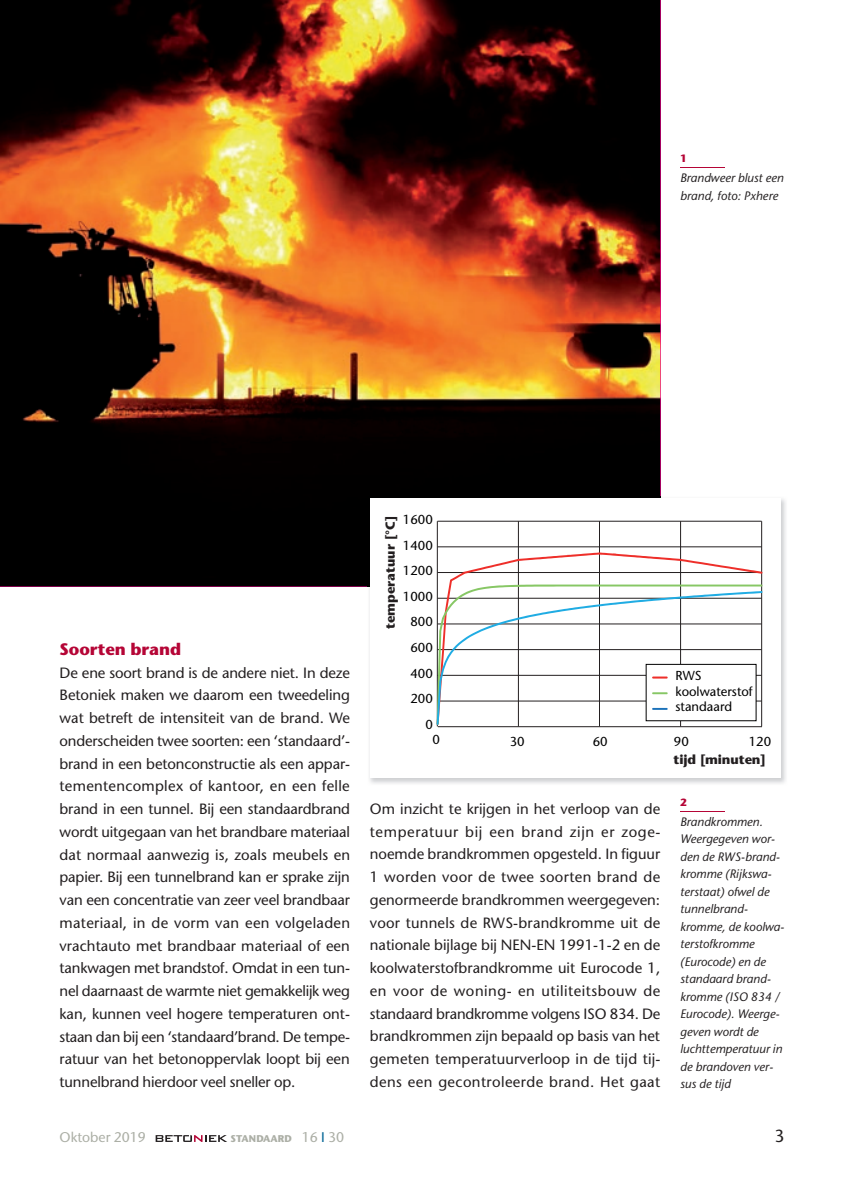
<style>
.page{position:relative;width:844px;height:1191px;background:#fff}
.page>*{position:absolute;margin:0;border:0;box-sizing:border-box;transform-origin:0 0}
.t1{font:17.5px "Stone Sans";color:#231f20}
.t2{font:700 16.62px "Stone Sans";color:#b50536}
.t3{font:14.88px/22.8px "Stone Sans";letter-spacing:.01em;color:#231f20;text-align:justify}
.t4{font:14px "Stone Sans";color:#acafa6}
.t5{font:12.95px/15.6px "Stone Sans";color:#000}
.t6{font:700 12.95px "Stone Sans";letter-spacing:-.005em;color:#231f20}
.t7{font:italic 12.25px/17.5px "Stone Sans";color:#231f20}
.t8{font:700 10.5px "Stone Sans";color:#b50536}
.t9{font:700 9.8px "Stone Sans";letter-spacing:.015em;color:#acafa6}
.s1{font-weight:400;font-size:14px}
.s2{font-weight:400;font-size:14px;color:#006494}
</style>
<div class="page">
<img style="left:0;top:0;width:660px;height:586px">
<svg style="left:156px;top:1135px;width:71px;height:7px"></svg>
<hr style="left:680px;top:167px;width:44px;height:1px;background:#b50536">
<hr style="left:680px;top:810px;width:44px;height:1px;background:#b50536">
<img style="left:367px;top:496px;width:419px;height:288px">
<img style="left:367px;top:496px;width:293px;height:90px">
<div style="left:370px;top:498px;width:410px;height:280px;background:#fff"></div>
<hr style="left:437px;top:546px;width:324px;height:1px;background:#231f20">
<hr style="left:437px;top:521px;width:324px;height:1px;background:#231f20">
<hr style="left:438px;top:726px;width:323px;height:1px;background:#231f20">
<hr style="left:437px;top:521px;width:1px;height:205px;background:#231f20">
<hr style="left:518px;top:521px;width:1px;height:205px;background:#231f20">
<hr style="left:599px;top:521px;width:1px;height:205px;background:#231f20">
<hr style="left:680px;top:521px;width:1px;height:205px;background:#231f20">
<hr style="left:761px;top:521px;width:1px;height:205px;background:#231f20">
<svg style="left:436px;top:552px;width:326px;height:32px"></svg>
<svg style="left:436px;top:584px;width:326px;height:7px"></svg>
<svg style="left:436px;top:591px;width:326px;height:134px"></svg>
<svg style="left:652px;top:676px;width:15px;height:2px"></svg>
<svg style="left:652px;top:692px;width:15px;height:2px"></svg>
<svg style="left:652px;top:708px;width:15px;height:2px"></svg>
<p class="t8" style="left:680px;top:152px;width:8px">1</p>
<p class="t7" style="left:680px;top:169px;width:105px">Brandweer blust een brand, foto: Pxhere</p>
<p class="t2" style="left:60px;top:639px;width:123px">Soorten brand</p>
<p class="t3" style="left:60px;top:661px;width:292px">De ene soort brand is de andere niet. In deze Betoniek maken we daarom een tweedeling wat betreft de intensiteit van de brand. We onderscheiden twee soorten: een ‘standaard’- brand in een betonconstructie als een appar&shy;tementencomplex of kantoor, en een felle brand in een tunnel. Bij een standaardbrand wordt uitgegaan van het brandbare materiaal dat normaal aanwezig is, zoals meubels en papier. Bij een tunnelbrand kan er sprake zijn van een concentratie van zeer veel brandbaar materiaal, in de vorm van een volgeladen vrachtauto met brandbaar materiaal of een tankwagen met brandstof. Omdat in een tun&shy;nel daarnaast de warmte niet gemakkelijk weg kan, kunnen veel hogere temperaturen ont&shy;staan dan bij een ‘standaard’brand. De tempe&shy;ratuur van het betonoppervlak loopt bij een tunnelbrand hierdoor veel sneller op.</p>
<p class="t5" style="left:403px;top:512px;width:31px">1600</p>
<p class="t6" style="left:382px;top:629px;width:115px;rotate:-90deg">temperatuur [°C]</p>
<p class="t5" style="left:403px;top:537px;width:31px">1400</p>
<p class="t5" style="left:403px;top:563px;width:31px">1200</p>
<p class="t5" style="left:403px;top:588px;width:31px">1000</p>
<p class="t5" style="left:410px;top:614px;width:24px">800</p>
<p class="t5" style="left:410px;top:640px;width:24px">600</p>
<p class="t5" style="left:410px;top:665px;width:24px">400</p>
<p class="t5" style="left:410px;top:691px;width:24px">200</p>
<p class="t5" style="left:425px;top:716px;width:9px">0</p>
<p class="t5" style="left:675px;top:668px;width:79px">RWS koolwaterstof standaard</p>
<p class="t5" style="left:432px;top:731px;width:9px">0</p>
<p class="t5" style="left:509px;top:733px;width:16px">30</p>
<p class="t5" style="left:592px;top:733px;width:16px">60</p>
<p class="t5" style="left:673px;top:733px;width:16px">90</p>
<p class="t5" style="left:748px;top:733px;width:24px">120</p>
<p class="t3" style="left:370px;top:797px;width:292px">Om inzicht te krijgen in het verloop van de temperatuur bij een brand zijn er zoge&shy;noemde brandkrommen opgesteld. In figuur 1 worden voor de twee soorten brand de genormeerde brandkrommen weergegeven: voor tunnels de RWS-brandkromme uit de nationale bijlage bij NEN-EN 1991-1-2 en de koolwaterstofbrandkromme uit Eurocode 1, en voor de woning- en utiliteitsbouw de standaard brandkromme volgens ISO 834. De brandkrommen zijn bepaald op basis van het gemeten temperatuurverloop in de tijd tij&shy;dens een gecontroleerde brand. Het gaat</p>
<p class="t6" style="left:673px;top:752px;width:94px">tijd [minuten]</p>
<p class="t8" style="left:680px;top:796px;width:8px">2</p>
<p class="t7" style="left:680px;top:812px;width:106px">Brandkrommen.<br>Weergegeven wor&shy;den de RWS-brand&shy;kromme (Rijkswa&shy;terstaat) ofwel de tunnelbrand&shy;kromme, de koolwa&shy;terstofkromme (Eurocode) en de standaard brand&shy;kromme (ISO 834 /<br>Eurocode). Weerge&shy;geven wordt de luchttemperatuur in de brandoven ver&shy;sus de tijd</p>
<p class="t4" style="left:60px;top:1128px;width:88px">Oktober 2019</p>
<p class="t9" style="left:230px;top:1132px;width:115px">STANDAARD <span class="s1">16</span> <span class="s2">I</span> <span class="s1">30</span></p>
<p class="t1" style="left:774px;top:1125px;width:12px">3</p>
</div>
